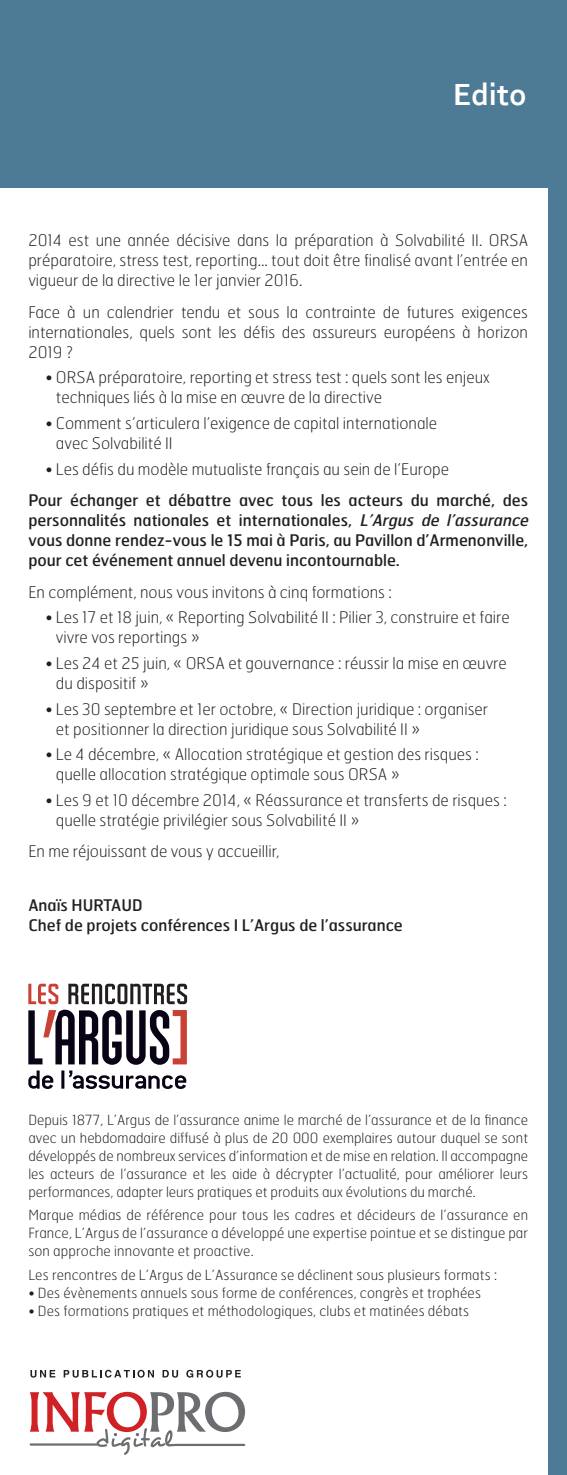
<style>
.page{position:relative;width:567px;height:1475px;background:#fff}
.page>*{position:absolute;margin:0;border:0;box-sizing:border-box;transform-origin:0 0}
.t1{font:700 32px "Corbel";color:#fff}
.t2{font:100 16px/20px "Hermes";color:#231f20}
.t3{font:16px/20px "Hermes";color:#231f20}
.t4{font:100 14px/18px "Hermes";letter-spacing:.01em;color:#231f20;text-align:justify}
.s1{font-style:italic}
</style>
<div class="page">
<div style="left:0;top:0;width:567px;height:187px;background:#4d7a95"></div>
<div style="left:548px;top:172px;width:19px;height:1302px;background:#4d7a95"></div>
<svg style="left:30px;top:1370px;width:25px;height:7px"></svg>
<svg style="left:64px;top:1369px;width:90px;height:8px"></svg>
<svg style="left:163px;top:1370px;width:15px;height:7px"></svg>
<svg style="left:186px;top:1369px;width:55px;height:8px"></svg>
<svg style="left:30px;top:1391px;width:215px;height:63px"></svg>
<svg style="left:28px;top:983px;width:159px;height:81px"></svg>
<svg style="left:28px;top:1070px;width:25px;height:18px"></svg>
<hr style="left:61px;top:1070px;width:3px;height:18px;background:#0a0215">
<svg style="left:69px;top:1070px;width:117px;height:18px"></svg>
<h1 class="t1" style="left:453px;top:75px;width:75px">Edito</h1>
<p class="t2" style="left:28px;top:230px;width:501px;text-align:justify">2014 est une année décisive dans la préparation à Solvabilité II. ORSA préparatoire, stress test, reporting… tout doit être finalisé avant l’entrée en vigueur de la directive le 1er janvier 2016.</p>
<p class="t2" style="left:28px;top:301px;width:501px;text-align:justify">Face à un calendrier tendu et sous la contrainte de futures exigences internationales, quels sont les défis des assureurs européens à horizon 2019 ?</p>
<p class="t2" style="left:56px;top:367px;width:435px;text-indent:-11px">• ORSA préparatoire, reporting et stress test : quels sont les enjeux techniques liés à la mise en œuvre de la directive</p>
<p class="t2" style="left:56px;top:413px;width:383px;text-indent:-11px">• Comment s’articulera l’exigence de capital internationale avec Solvabilité II</p>
<p class="t2" style="left:45px;top:458px;width:405px">• Les défis du modèle mutualiste français au sein de l’Europe</p>
<p class="t3" style="left:28px;top:489px;width:505px">Pour échanger et débattre avec tous les acteurs du marché, des personnalités nationales et internationales, <span class="s1">L’Argus de l’assurance </span>vous donne rendez-vous le 15 mai à Paris, au Pavillon d’Armenonville, pour cet événement annuel devenu incontournable.</p>
<p class="t2" style="left:28px;top:581px;width:365px">En complément, nous vous invitons à cinq formations :</p>
<p class="t2" style="left:56px;top:607px;width:455px;text-indent:-11px">• Les 17 et 18 juin, « Reporting Solvabilité II : Pilier 3, construire et faire vivre vos reportings »</p>
<p class="t2" style="left:56px;top:652px;width:452px;text-indent:-11px">• Les 24 et 25 juin, « ORSA et gouvernance : réussir la mise en œuvre du dispositif »</p>
<p class="t2" style="left:56px;top:698px;width:434px;text-indent:-11px">• Les 30 septembre et 1er octobre, « Direction juridique : organiser et positionner la direction juridique sous Solvabilité II »</p>
<p class="t2" style="left:56px;top:744px;width:424px;text-indent:-11px">• Le 4 décembre, « Allocation stratégique et gestion des risques : quelle allocation stratégique optimale sous ORSA »</p>
<p class="t2" style="left:56px;top:789px;width:452px;text-indent:-11px">• Les 9 et 10 décembre 2014, « Réassurance et transferts de risques : quelle stratégie privilégier sous Solvabilité II »</p>
<p class="t2" style="left:28px;top:841px;width:253px">En me réjouissant de vous y accueillir,</p>
<p class="t3" style="left:28px;top:895px;width:376px">Anaïs HURTAUD<br>Chef de projets conférences I L’Argus de l’assurance</p>
<p class="t4" style="left:28px;top:1109px;width:501px">Depuis 1877, L’Argus de l’assurance anime le marché de l’assurance et de la finance avec un hebdomadaire diffusé à plus de 20 000 exemplaires autour duquel se sont développés de nombreux services d’information et de mise en relation. Il accompagne les acteurs de l’assurance et les aide à décrypter l’actualité, pour améliorer leurs performances, adapter leurs pratiques et produits aux évolutions du marché.</p>
<p class="t4" style="left:28px;top:1205px;width:501px">Marque médias de référence pour tous les cadres et décideurs de l’assurance en France, L’Argus de l’assurance a développé une expertise pointue et se distingue par son approche innovante et proactive.</p>
<p class="t4" style="left:28px;top:1265px;width:470px">Les rencontres de L’Argus de L’Assurance se déclinent sous plusieurs formats :</p>
<p class="t4" style="left:28px;top:1283px;width:454px">• Des évènements annuels sous forme de conférences, congrès et trophées</p>
<p class="t4" style="left:28px;top:1301px;width:442px">• Des formations pratiques et méthodologiques, clubs et matinées débats</p>
</div>
